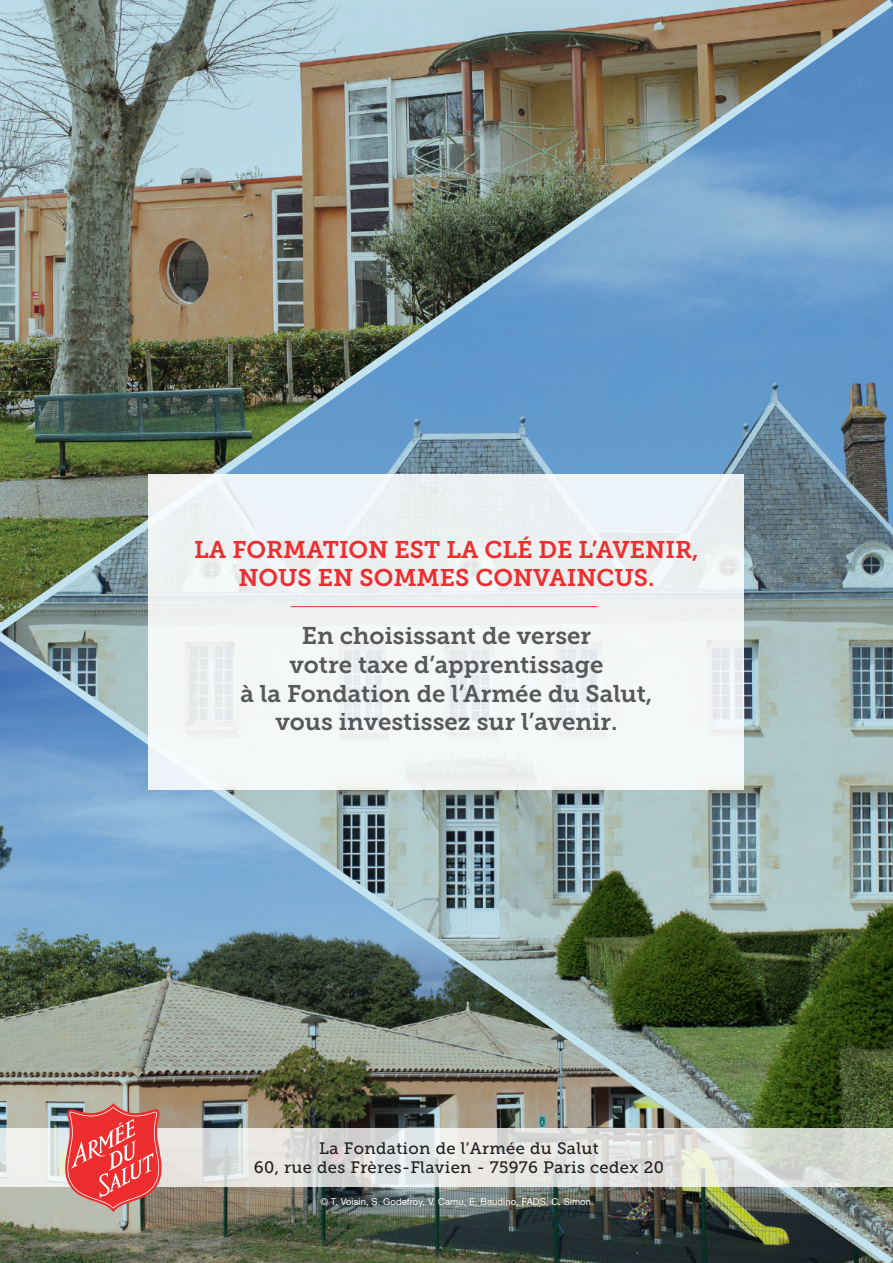
<style>
.page{position:relative;width:893px;height:1263px;background:#fff}
.page>*{position:absolute;margin:0;border:0;box-sizing:border-box;transform-origin:0 0}
.t1{font:24px/28.8px "Museo Slab 700";color:#57585a;text-align:center}
.t2{font:24px/28.8px "Museo Slab 700";color:#ee2d2e;text-align:center}
.t3{font:16.5px/19.8px "Museo Slab 500";letter-spacing:.02em;color:#231f20;text-align:center}
.t4{font:9.45px "Helvetica Neue LT Std";letter-spacing:.01em;color:#fff}
</style>
<div class="page">
<img style="left:0;top:0;width:893px;height:1263px">
<svg style="left:0;top:1128px;width:893px;height:58px;background:#dfe1de"></svg>
<svg style="left:47px;top:1103px;width:115px;height:144px;background:#c97973"></svg>
<div style="left:149px;top:474px;width:595px;height:315px;background:#f0f3f6"></div>
<hr style="left:291px;top:606px;width:306px;height:1px;background:#ee2d2e">
<p class="t2" style="left:194px;top:535px;width:506px">LA FORMATION EST LA CLÉ DE L’AVENIR,<br>NOUS EN SOMMES CONVAINCUS.</p>
<p class="t1" style="left:241px;top:621px;width:413px">En choisissant de verser<br>votre taxe d’apprentissage<br>à la Fondation de l’Armée du Salut, vous investissez sur l’avenir.</p>
<p class="t3" style="left:254px;top:1138px;width:412px">La Fondation de l’Armée du Salut<br>60, rue des Frères-Flavien - 75976 Paris cedex 20</p>
<p class="t4" style="left:320px;top:1196px;width:275px">© T. Voisin, S. Godefroy, V. Camu, E. Baudino, FADS, C. Simon.</p>
</div>
